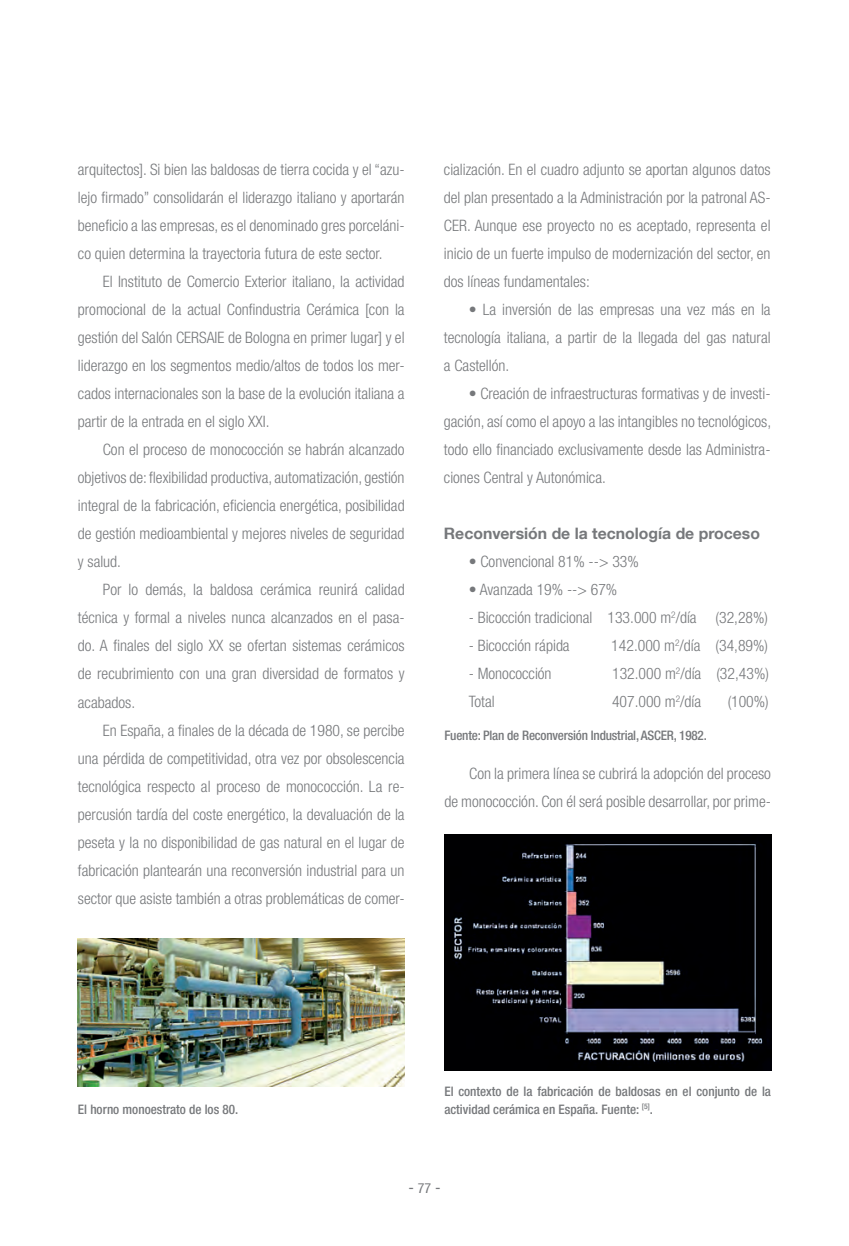
<style>
.page{position:relative;width:849px;height:1246px;background:#fff}
.page>*{position:absolute;margin:0;border:0;box-sizing:border-box;transform-origin:0 0}
.t1{font:300 condensed 15.75px/28px "Helvetica Neue LT Com";color:#76787b;text-align:justify}
.t2{font:700 15.75px "Helvetica Neue LT Com";color:#76787b}
.t3{font:condensed 15.75px "Helvetica Neue LT Com";color:#76787b}
.t4{font:500 condensed 13.12px/17.5px "Helvetica Neue LT Com";color:#76787b}
.s1{font-size:14px}
</style>
<div class="page">
<img style="left:78px;top:938px;width:326px;height:148px">
<img style="left:444px;top:834px;width:326px;height:236px">
<p class="t1" style="left:78px;top:155px;width:328px">arquitectos]. Si bien las baldosas de tierra cocida y el “azu&shy;lejo firmado” consolidarán el liderazgo italiano y aportarán beneficio a las empresas, es el denominado gres porceláni&shy;co quien determina la trayectoria futura de este sector.</p>
<p class="t1" style="left:78px;top:267px;width:328px;text-indent:25px">El Instituto de Comercio Exterior italiano, la actividad promocional de la actual Confindustria Cerámica [con la gestión del Salón CERSAIE de Bologna en primer lugar] y el liderazgo en los segmentos medio/altos de todos los mer&shy;cados internacionales son la base de la evolución italiana a partir de la entrada en el siglo XXI.</p>
<p class="t1" style="left:78px;top:435px;width:328px;text-indent:25px">Con el proceso de monococción se habrán alcanzado objetivos de: flexibilidad productiva, automatización, gestión integral de la fabricación, eficiencia energética, posibilidad de gestión medioambiental y mejores niveles de seguridad y salud.</p>
<p class="t1" style="left:78px;top:575px;width:328px;text-indent:25px">Por lo demás, la baldosa cerámica reunirá calidad técnica y formal a niveles nunca alcanzados en el pasa&shy;do. A finales del siglo XX se ofertan sistemas cerámicos de recubrimiento con una gran diversidad de formatos y acabados.</p>
<p class="t1" style="left:78px;top:715px;width:328px;text-indent:25px">En España, a finales de la década de 1980, se percibe una pérdida de competitividad, otra vez por obsolescencia tecnológica respecto al proceso de monococción. La re&shy;percusión tardía del coste energético, la devaluación de la peseta y la no disponibilidad de gas natural en el lugar de fabricación plantearán una reconversión industrial para un sector que asiste también a otras problemáticas de comer-</p>
<p class="t1" style="left:444px;top:155px;width:328px">cialización. En el cuadro adjunto se aportan algunos datos del plan presentado a la Administración por la patronal AS-CER. Aunque ese proyecto no es aceptado, representa el inicio de un fuerte impulso de modernización del sector, en dos líneas fundamentales:</p>
<p class="t1" style="left:444px;top:295px;width:328px;text-indent:25px">• La inversión de las empresas una vez más en la tecnología italiana, a partir de la llegada del gas natural a Castellón.</p>
<p class="t1" style="left:444px;top:379px;width:328px;text-indent:25px">• Creación de infraestructuras formativas y de investi&shy;gación, así como el apoyo a las intangibles no tecnológicos, todo ello financiado exclusivamente desde las Administra&shy;ciones Central y Autonómica.</p>
<p class="t2" style="left:444px;top:523px;width:317px">Reconversión de la tecnología de proceso</p>
<p class="t1" style="left:468px;top:547px;width:171px">• Convencional 81% --&gt; 33%</p>
<p class="t1" style="left:468px;top:575px;width:150px">• Avanzada 19% --&gt; 67%</p>
<p class="t1" style="left:468px;top:603px;width:301px">- Bicocción tradicional 133.000 m<sup>2</sup>/día (32,28%)</p>
<p class="t1" style="left:468px;top:631px;width:102px">- Bicocción rápida</p>
<p class="t1" style="left:611px;top:631px;width:158px">142.000 m<sup>2</sup>/día (34,89%)</p>
<p class="t1" style="left:468px;top:659px;width:84px">- Monococción</p>
<p class="t1" style="left:612px;top:659px;width:158px">132.000 m<sup>2</sup>/día (32,43%)</p>
<p class="t1" style="left:468px;top:687px;width:27px">Total</p>
<p class="t1" style="left:611px;top:687px;width:91px">407.000 m<sup>2</sup>/día</p>
<p class="t1" style="left:727px;top:687px;width:43px">(100%)</p>
<p class="t4" style="left:444px;top:726px;width:264px">Fuente: Plan de Reconversión Industrial, ASCER, 1982.</p>
<p class="t1" style="left:444px;top:759px;width:328px;text-align:right">Con la primera línea se cubrirá la adopción del proceso<br>de monococción. Con él será posible desarrollar, por prime-</p>
<p class="t4" style="left:78px;top:1099px;width:162px">El horno monoestrato de los 80.</p>
<p class="t4" style="left:444px;top:1082px;width:328px">El contexto de la fabricación de baldosas en el conjunto de la actividad cerámica en España. Fuente: <sup>[5]</sup>.</p>
<p class="t3" style="left:408px;top:1177px;width:34px">- <span class="s1">77</span> -</p>
</div>
